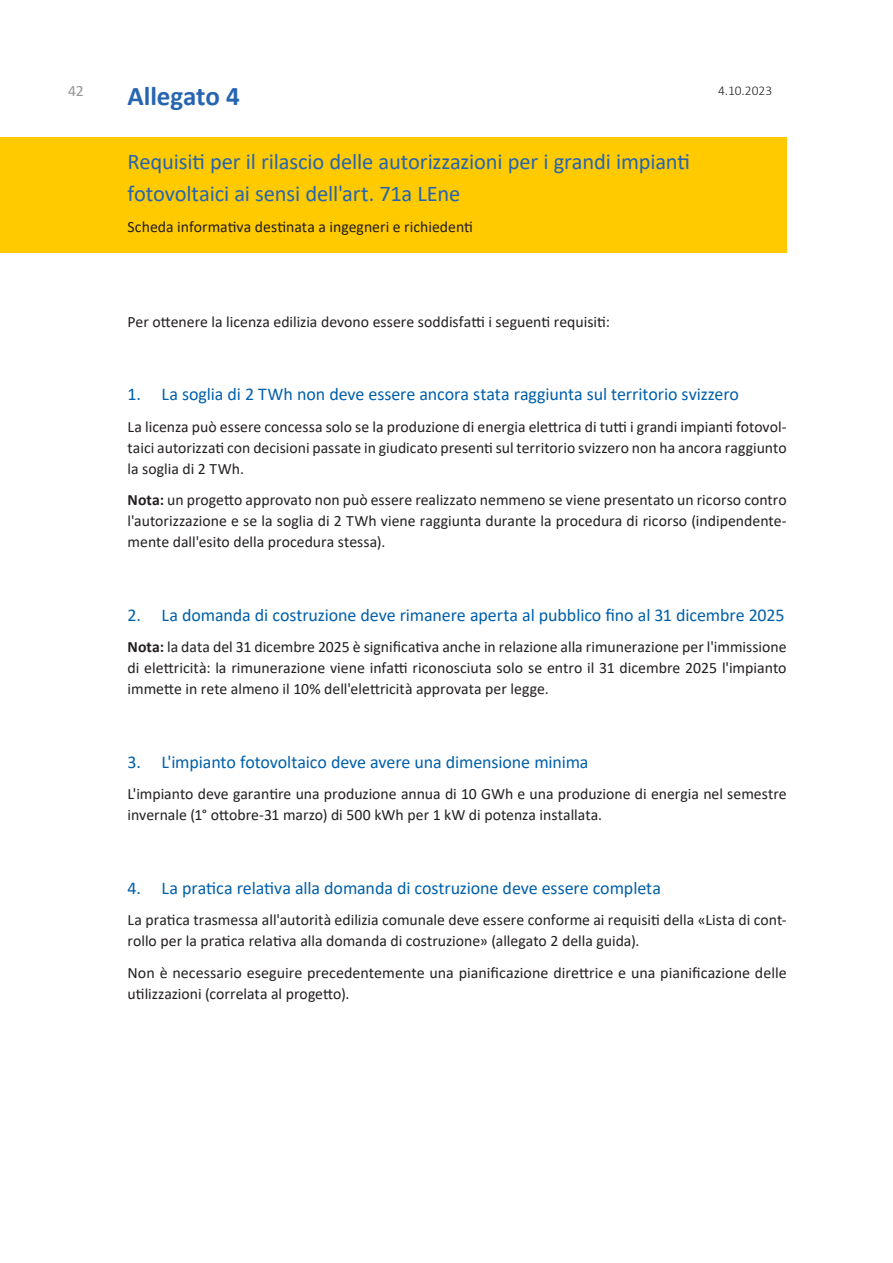
<style>
.page{position:relative;width:893px;height:1263px;background:#fff}
.page>*{position:absolute;margin:0;border:0;box-sizing:border-box;transform-origin:0 0}
.t1{font:700 27px "Calibri";letter-spacing:-.005em;color:#2765b1}
.Fliesstext{font:22.5px/31.5px "Calibri";letter-spacing:-.01em;color:#2765b1}
.t2{font:18px "Calibri";letter-spacing:-.005em;color:#0060aa}
.Fliesstext-2{font:15.75px/21px "Calibri";color:#231f20;text-align:justify}
.t3{font:15.75px "Calibri";color:#939598}
.Kasten_Schrift_normal{font:300 13.5px "Calibri";letter-spacing:-.005em;color:#231f20}
.s1{font-weight:700}
</style>
<div class="page">
<div style="left:0;top:137px;width:787px;height:116px;background:#ffca00"></div>
<p class="t3" style="left:68px;top:79px;width:17px">42</p>
<p class="t1" style="left:128px;top:77px;width:114px">Allegato 4</p>
<p class="Fliesstext" style="left:128px;top:145px;width:564px">Requisiti per il rilascio delle autorizzazioni per i grandi impianti fotovoltaici ai sensi dell'art. 71a LEne</p>
<p class="Fliesstext-2" style="left:128px;top:216px;width:347px">Scheda informativa destinata a ingegneri e richiedenti</p>
<p class="Kasten_Schrift_normal" style="left:718px;top:82px;width:56px">4.10.2023</p>
<p class="Fliesstext-2" style="left:128px;top:310px;width:484px">Per ottenere la licenza edilizia devono essere soddisfatti i seguenti requisiti:</p>
<p class="t2" style="left:128px;top:382px;width:613px">1. La soglia di 2 TWh non deve essere ancora stata raggiunta sul territorio svizzero</p>
<p class="Fliesstext-2" style="left:128px;top:415px;width:661px">La licenza può essere concessa solo se la produzione di energia elettrica di tutti i grandi impianti fotovol&shy;taici autorizzati con decisioni passate in giudicato presenti sul territorio svizzero non ha ancora raggiunto la soglia di 2 TWh.</p>
<p class="Fliesstext-2" style="left:128px;top:489px;width:661px"><span class="s1">Nota:</span> un progetto approvato non può essere realizzato nemmeno se viene presentato un ricorso contro l'autorizzazione e se la soglia di 2 TWh viene raggiunta durante la procedura di ricorso (indipendente&shy;mente dall'esito della procedura stessa).</p>
<p class="t2" style="left:128px;top:602px;width:658px">2. La domanda di costruzione deve rimanere aperta al pubblico fino al 31 dicembre 2025</p>
<p class="Fliesstext-2" style="left:128px;top:636px;width:661px"><span class="s1">Nota:</span> la data del 31 dicembre 2025 è significativa anche in relazione alla rimunerazione per l'immissione di elettricità: la rimunerazione viene infatti riconosciuta solo se entro il 31 dicembre 2025 l'impianto immette in rete almeno il 10% dell'elettricità approvata per legge.</p>
<p class="t2" style="left:128px;top:749px;width:462px">3. L'impianto fotovoltaico deve avere una dimensione minima</p>
<p class="Fliesstext-2" style="left:128px;top:783px;width:661px">L'impianto deve garantire una produzione annua di 10 GWh e una produzione di energia nel semestre invernale (1° ottobre-31 marzo) di 500 kWh per 1 kW di potenza installata.</p>
<p class="t2" style="left:128px;top:875px;width:535px">4. La pratica relativa alla domanda di costruzione deve essere completa</p>
<p class="Fliesstext-2" style="left:128px;top:909px;width:661px">La pratica trasmessa all'autorità edilizia comunale deve essere conforme ai requisiti della «Lista di cont&shy;rollo per la pratica relativa alla domanda di costruzione» (allegato 2 della guida).</p>
<p class="Fliesstext-2" style="left:128px;top:961px;width:661px">Non è necessario eseguire precedentemente una pianificazione direttrice e una pianificazione delle utilizzazioni (correlata al progetto).</p>
</div>
